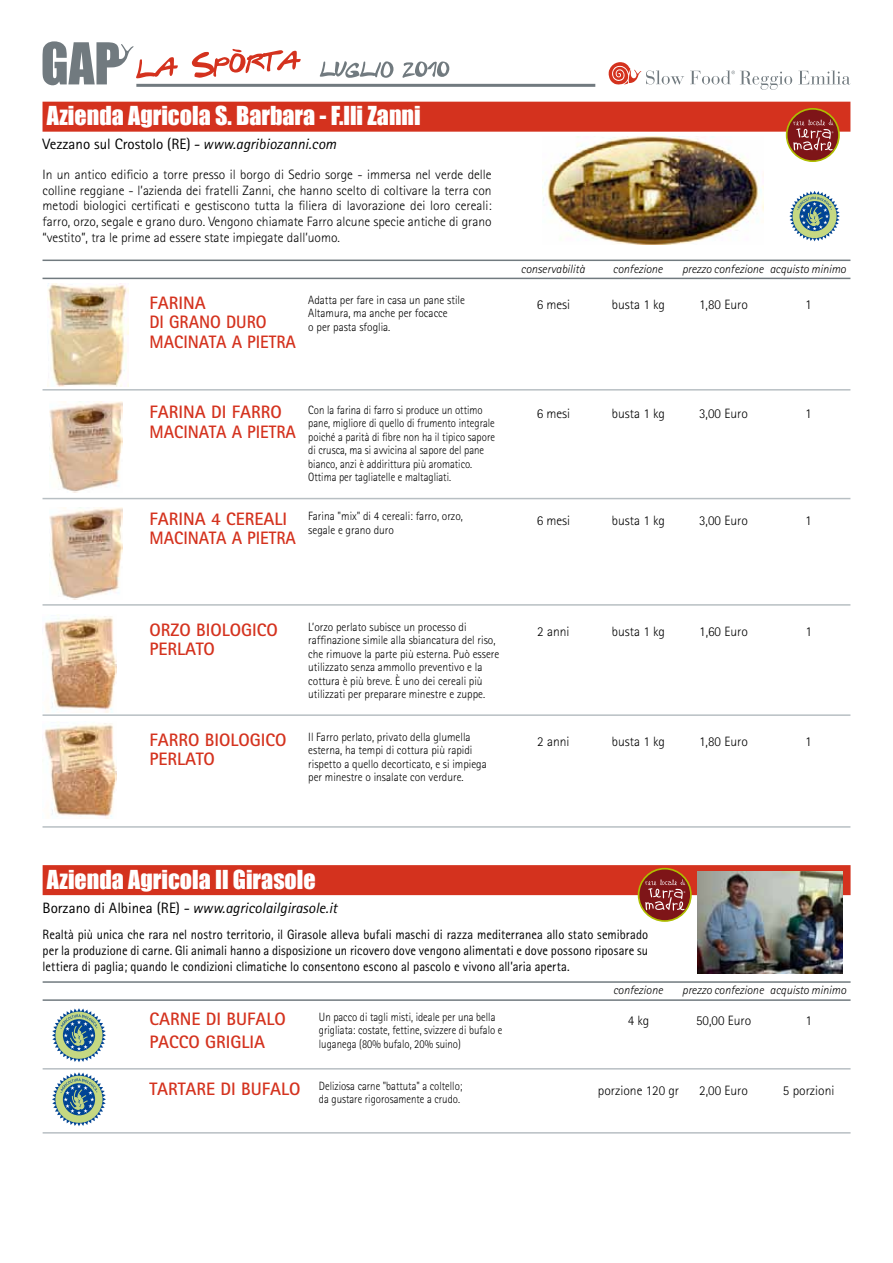
<style>
.page{position:relative;width:893px;height:1263px;background:#fff}
.page>*{position:absolute;margin:0;border:0;box-sizing:border-box;transform-origin:0 0}
.t1{font:24px "Impact";color:#fff}
.t2{font:700 18px "Rotis Sans Serif";color:#d4321e}
.t3{font:700 18px/19.5px "Rotis Sans Serif";color:#d4321e;scale:.95 1}
.t4{font:italic 15px "Rotis Sans Serif";color:#000}
.t5{font:15px "Rotis Sans Serif";color:#000}
.t6{font:300 13.5px/15.8px "Rotis Sans Serif";color:#000;text-align:justify}
.t7{font:13.5px/15.8px "Rotis Sans Serif";letter-spacing:.005em;color:#000;text-align:justify;scale:.93 1}
.t8{font:300 12px/13.5px "Rotis Sans Serif";color:#000;scale:.95 1}
.t9{font:300 12px/13.5px "Rotis Sans Serif";color:#000;scale:.9 1}
.t10{font:italic 300 12px "Rotis Sans Serif";color:#000}
.s1{font-style:italic}
.s2{font-style:normal}
</style>
<div class="page">
<svg style="left:609px;top:62px;width:75px;height:23px"></svg>
<svg style="left:690px;top:70px;width:102px;height:20px"></svg>
<svg style="left:798px;top:70px;width:52px;height:15px"></svg>
<hr style="left:136px;top:84px;width:459px;height:3px;background:#717a7f">
<svg style="left:43px;top:41px;width:258px;height:44px"></svg>
<svg style="left:320px;top:61px;width:129px;height:17px"></svg>
<div style="left:43px;top:102px;width:807px;height:30px;background:#d4321e"></div>
<hr style="left:43px;top:260px;width:807px;height:1px;background:#717a7f">
<hr style="left:43px;top:278px;width:807px;height:1px;background:#717a7f">
<hr style="left:43px;top:389px;width:807px;height:2px;background:#b8bfc3">
<hr style="left:43px;top:498px;width:807px;height:1px;background:#b8bfc3">
<hr style="left:43px;top:604px;width:807px;height:2px;background:#b8bfc3">
<hr style="left:43px;top:714px;width:807px;height:2px;background:#b8bfc3">
<hr style="left:43px;top:826px;width:807px;height:2px;background:#b8bfc3">
<img style="left:50px;top:402px;width:72px;height:91px">
<img style="left:50px;top:508px;width:72px;height:91px">
<img style="left:44px;top:723px;width:72px;height:96px">
<img style="left:44px;top:616px;width:72px;height:96px">
<img style="left:542px;top:137px;width:222px;height:107px">
<svg style="left:789px;top:191px;width:51px;height:50px"></svg>
<div style="left:787px;top:109px;width:52px;height:52px;background:#7e1518;border-radius:50%"></div>
<div style="left:786px;top:108px;width:54px;height:54px;border:2px solid #afbe00;border-radius:50%"></div>
<svg style="left:793px;top:119px;width:40px;height:32px"></svg>
<img style="left:47px;top:284px;width:82px;height:102px">
<div style="left:43px;top:865px;width:808px;height:30px;background:#d4321e"></div>
<hr style="left:43px;top:981px;width:808px;height:2px;background:#717a7f">
<hr style="left:43px;top:999px;width:808px;height:2px;background:#717a7f">
<hr style="left:43px;top:1068px;width:808px;height:1px;background:#b8bfc3">
<hr style="left:43px;top:1132px;width:808px;height:1px;background:#b8bfc3">
<svg style="left:52px;top:1008px;width:54px;height:54px"></svg>
<svg style="left:52px;top:1072px;width:54px;height:54px"></svg>
<img style="left:697px;top:872px;width:145px;height:102px">
<div style="left:639px;top:869px;width:52px;height:52px;background:#7e1518;border-radius:50%"></div>
<div style="left:638px;top:868px;width:54px;height:54px;border:2px solid #afbe00;border-radius:50%"></div>
<svg style="left:645px;top:879px;width:40px;height:31px"></svg>
<h1 class="t1" style="left:47px;top:97px;width:375px">Azienda Agricola S. Barbara - F.lli Zanni</h1>
<p class="t5" style="left:43px;top:135px;width:295px">Vezzano sul Crostolo (RE) <span class="s1">- www.agribiozanni.com</span></p>
<p class="t6" style="left:43px;top:166px;width:451px">In un antico edificio a torre presso il borgo di Sedrio sorge - immersa nel verde delle colline reggiane - l’azienda dei fratelli Zanni, che hanno scelto di coltivare la terra con metodi biologici certificati e gestiscono tutta la filiera di lavorazione dei loro cereali: farro, orzo, segale e grano duro. Vengono chiamate Farro alcune specie antiche di grano “vestito”, tra le prime ad essere state impiegate dall’uomo.</p>
<p class="t10" style="left:521px;top:262px;width:65px">conservabilità</p>
<p class="t10" style="left:613px;top:262px;width:51px">confezione</p>
<p class="t10" style="left:682px;top:262px;width:165px">prezzo confezione acquisto minimo</p>
<p class="t8" style="left:308px;top:293px;width:166px">Adatta per fare in casa un pane stile<br>Altamura, ma anche per focacce<br>o per pasta sfoglia.</p>
<h2 class="t2" style="left:149px;top:291px;width:58px">FARINA</h2>
<p class="t6" style="left:537px;top:296px;width:35px">6 mesi</p>
<p class="t6" style="left:612px;top:296px;width:55px">busta 1 kg</p>
<p class="t6" style="left:699px;top:296px;width:50px">1,80 Euro</p>
<p class="t6" style="left:805px;top:296px;width:8px">1</p>
<h2 class="t3" style="left:149px;top:312px;width:156px">DI GRANO DURO<br>MACINATA A PIETRA</h2>
<p class="t9" style="left:308px;top:403px;width:209px">Con la farina di farro si produce un ottimo pane, migliore di quello di frumento integrale poiché a parità di fibre non ha il tipico sapore di crusca, ma si avvicina al sapore del pane bianco, anzi è addirittura più aromatico.<br>Ottima per tagliatelle e maltagliati.</p>
<p class="t8" style="left:308px;top:509px;width:164px">Farina "mix" di 4 cereali: farro, orzo, segale e grano duro</p>
<h2 class="t2" style="left:149px;top:401px;width:134px">FARINA DI FARRO</h2>
<p class="t6" style="left:537px;top:406px;width:35px">6 mesi</p>
<p class="t6" style="left:612px;top:406px;width:55px">busta 1 kg</p>
<p class="t6" style="left:699px;top:406px;width:50px">3,00 Euro</p>
<p class="t6" style="left:805px;top:406px;width:8px">1</p>
<h2 class="t3" style="left:149px;top:422px;width:156px">MACINATA A PIETRA</h2>
<h2 class="t2" style="left:149px;top:507px;width:139px">FARINA 4 CEREALI</h2>
<p class="t6" style="left:537px;top:512px;width:35px">6 mesi</p>
<p class="t6" style="left:612px;top:512px;width:55px">busta 1 kg</p>
<p class="t6" style="left:699px;top:512px;width:50px">3,00 Euro</p>
<p class="t6" style="left:805px;top:512px;width:8px">1</p>
<h2 class="t3" style="left:149px;top:528px;width:156px">MACINATA A PIETRA</h2>
<p class="t8" style="left:308px;top:620px;width:203px">L’orzo perlato subisce un processo di raffinazione simile alla sbiancatura del riso, che rimuove la parte più esterna. Può essere utilizzato senza ammollo preventivo e la cottura è più breve. È uno dei cereali più utilizzati per preparare minestre e zuppe.</p>
<p class="t8" style="left:308px;top:730px;width:189px">Il Farro perlato, privato della glumella esterna, ha tempi di cottura più rapidi rispetto a quello decorticato, e si impiega per minestre o insalate con verdure.</p>
<h2 class="t2" style="left:149px;top:618px;width:130px">ORZO BIOLOGICO</h2>
<p class="t6" style="left:537px;top:623px;width:34px">2 anni</p>
<p class="t6" style="left:612px;top:623px;width:55px">busta 1 kg</p>
<p class="t6" style="left:699px;top:623px;width:50px">1,60 Euro</p>
<p class="t6" style="left:805px;top:623px;width:8px">1</p>
<h2 class="t2" style="left:149px;top:638px;width:67px">PERLATO</h2>
<h2 class="t2" style="left:149px;top:728px;width:138px">FARRO BIOLOGICO</h2>
<p class="t6" style="left:537px;top:733px;width:34px">2 anni</p>
<p class="t6" style="left:612px;top:733px;width:55px">busta 1 kg</p>
<p class="t6" style="left:699px;top:733px;width:50px">1,80 Euro</p>
<p class="t6" style="left:805px;top:733px;width:8px">1</p>
<h2 class="t2" style="left:149px;top:748px;width:67px">PERLATO</h2>
<h1 class="t1" style="left:47px;top:861px;width:270px">Azienda Agricola Il Girasole</h1>
<p class="t4" style="left:43px;top:899px;width:296px"><span class="s2">Borzano di Albinea (RE)</span> - www.agricolailgirasole.it</p>
<p class="t7" style="left:43px;top:927px;width:653px">Realtà più unica che rara nel nostro territorio, il Girasole alleva bufali maschi di razza mediterranea allo stato semibrado per la produzione di carne. Gli animali hanno a disposizione un ricovero dove vengono alimentati e dove possono riposare su lettiera di paglia; quando le condizioni climatiche lo consentono escono al pascolo e vivono all’aria aperta.</p>
<p class="t10" style="left:613px;top:983px;width:51px">confezione</p>
<p class="t10" style="left:682px;top:983px;width:165px">prezzo confezione acquisto minimo</p>
<p class="t9" style="left:319px;top:1010px;width:205px">Un pacco di tagli misti, ideale per una bella grigliata: costate, fettine, svizzere di bufalo e luganega (80% bufalo, 20% suino)</p>
<p class="t9" style="left:319px;top:1079px;width:161px">Deliziosa carne "battuta" a coltello; da gustare rigorosamente a crudo.</p>
<h2 class="t2" style="left:150px;top:1008px;width:138px">CARNE DI BUFALO</h2>
<p class="t6" style="left:628px;top:1013px;width:23px">4 kg</p>
<p class="t6" style="left:696px;top:1013px;width:57px">50,00 Euro</p>
<p class="t6" style="left:805px;top:1013px;width:8px">1</p>
<h2 class="t2" style="left:150px;top:1030px;width:117px">PACCO GRIGLIA</h2>
<h2 class="t2" style="left:150px;top:1077px;width:152px">TARTARE DI BUFALO</h2>
<p class="t6" style="left:598px;top:1082px;width:83px">porzione 120 gr</p>
<p class="t6" style="left:699px;top:1082px;width:50px">2,00 Euro</p>
<p class="t6" style="left:783px;top:1082px;width:53px">5 porzioni</p>
</div>
